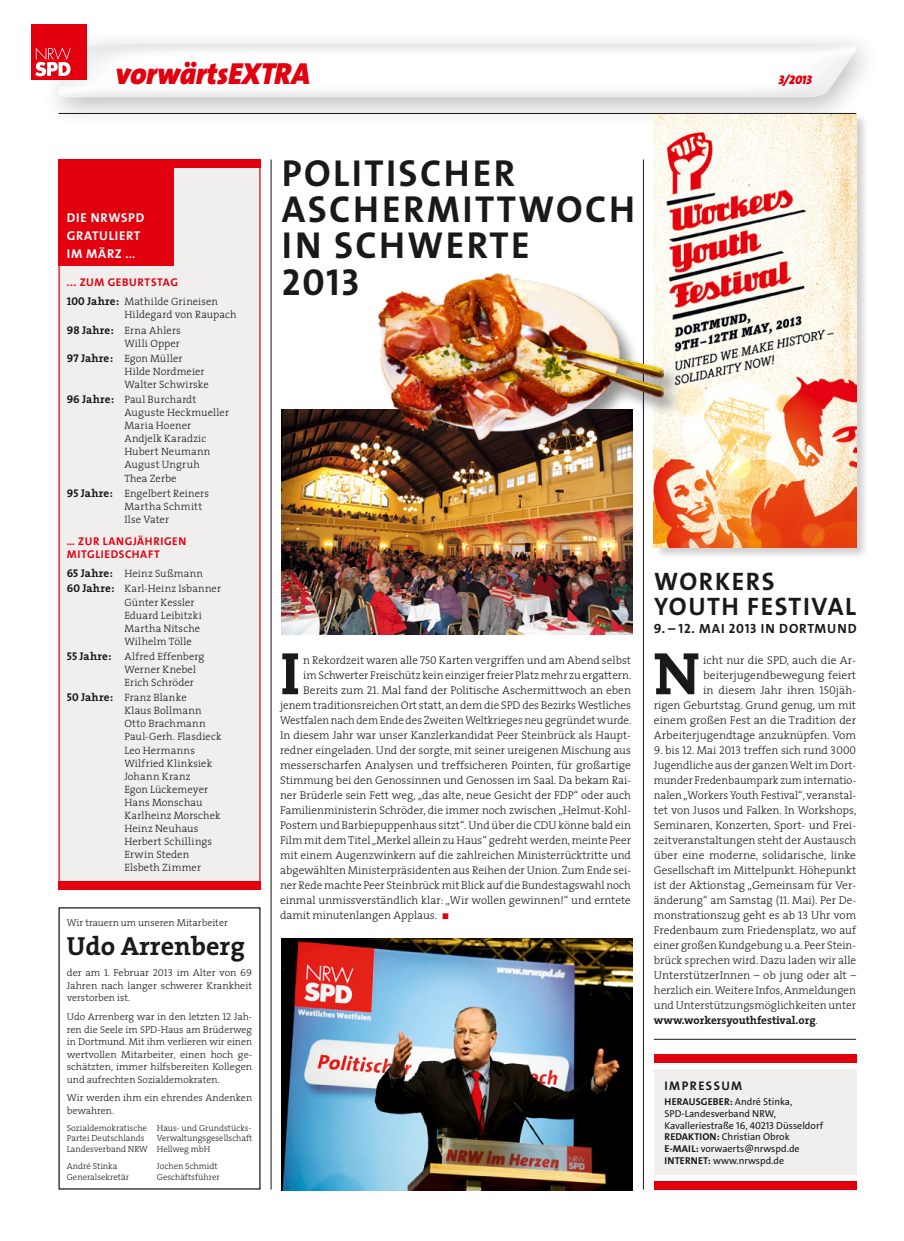
<style>
.page{position:relative;width:904px;height:1241px;background:#fff}
.page>*{position:absolute;margin:0;border:0;box-sizing:border-box;transform-origin:0 0}
.t1{font:800 58.38px "Caecilia LT Std";color:#1a1918}
.t2{font:37.75px/36.2px "The Sans LP7 Bld";letter-spacing:.065em;color:#1a1918}
.t3{font:30.62px "The Sans LP9 Black IT";letter-spacing:-.01em;color:#e2000f}
.t4{font:700 26.25px "The Serif";color:#1a1918}
.t5{font:25.38px/25px "The Sans LP7 Bld";letter-spacing:.065em;color:#1a1918}
.t6{font:13.38px "The Sans LP7 Bld";letter-spacing:.055em;color:#1a1918}
.t7{font:12.88px/17.9px "The Sans LP7 Bld";letter-spacing:.05em;color:#fff}
.t8{font:12.5px "The Sans LP7 Bld";letter-spacing:.115em;color:#1a1918}
.t9{font:12.5px "The Sans LP9 Black IT";color:#e2000f}
.t10{font:300 11.25px/15px "The Serif";color:#1a1918;text-align:right}
.t11{font:11.25px/13.6px "The Sans LP7 Bld";letter-spacing:.055em;color:#e2000f}
.t12{font:300 10.62px/13px "The Serif";letter-spacing:.01em;color:#1a1918}
.t13{font:300 10px/12.5px "The Serif";color:#1a1918;text-align:justify}
.t14{font:10px/11.9px "The Sans LP5 Plain";color:#1a1918}
.t15{font:10px "The Sans LP7 Bld";letter-spacing:.015em;color:#1a1918}
.t16{font:300 8.75px/10.6px "The Serif";color:#1a1918}
.s1{font-size:11.75px}
.s2{font-family:"The Serif Bold Caps";font-weight:400;font-size:11.25px}
.s3{font-weight:700;font-size:11.25px}
.s4{font-family:"The Serif Light Caps";font-weight:400}
.s5{color:#e2000f}
.s6{font-weight:700}
.s7{font-family:"The Sans LP5 Plain"}
.s8{font-family:"The Sans LP7 Bld"}
</style>
<div class="page">
<div style="left:40px;top:28px;width:842px;height:100px;background:#1a1918;opacity:.29"></div>
<img style="left:56px;top:44px;width:801px;height:53px">
<hr style="left:271px;top:159px;width:1px;height:1030px;background:#1a1918">
<hr style="left:643px;top:159px;width:1px;height:1030px;background:#1a1918">
<hr style="left:654px;top:1038px;width:202px;height:1px;background:#1a1918">
<div style="left:32px;top:25px;width:55px;height:55px;background:#e2000f"></div>
<svg style="left:35px;top:47px;width:36px;height:29px"></svg>
<div style="left:59px;top:160px;width:201px;height:729px;background:#f1eeee"></div>
<div style="left:58px;top:881px;width:202px;height:8px;background:#e2000f"></div>
<div style="left:58px;top:159px;width:116px;height:107px;background:#e2000f"></div>
<div style="left:58px;top:159px;width:202px;height:9px;background:#e2000f"></div>
<div style="left:654px;top:1054px;width:202px;height:9px;background:#e2000f"></div>
<div style="left:654px;top:1180px;width:202px;height:9px;background:#e2000f"></div>
<div style="left:654px;top:1069px;width:202px;height:105px;background:#f1eeee"></div>
<img style="left:281px;top:938px;width:351px;height:251px">
<div style="left:58px;top:907px;width:202px;height:282px;border:1px solid #1a1918"></div>
<img style="left:281px;top:409px;width:351px;height:225px">
<div style="left:653px;top:113px;width:216px;height:447px;background:#1a1918;opacity:.21"></div>
<img style="left:654px;top:114px;width:202px;height:433px">
<div style="left:376px;top:272px;width:307px;height:188px;background:#1a1918;opacity:.49"></div>
<img style="left:340px;top:244px;width:323px;height:215px">
<hr style="left:58px;top:113px;width:798px;height:1px;background:#1a1918">
<h3 class="t3" style="left:115px;top:53px;width:196px">vorwärtsEXTRA</h3>
<p class="t9" style="left:778px;top:71px;width:35px">3/2013</p>
<p class="t7" style="left:67px;top:209px;width:77px">DIE NRWSPD<br>GRATULIERT<br>IM MÄRZ <span class="s1">...</span></p>
<p class="t11" style="left:67px;top:275px;width:111px">... ZUM GEBURTSTAG</p>
<p class="t12" style="left:124px;top:295px;width:114px;text-indent:-57px"><span class="s2">100</span> <span class="s3">Jahre:</span> Mathilde Grineisen<br>Hildegard von Raupach</p>
<p class="t12" style="left:67px;top:323px;width:115px;text-align:right"><span class="s2">98</span> <span class="s3">Jahre:</span> Erna Ahlers<br>Willi Opper</p>
<p class="t12" style="left:124px;top:351px;width:86px;text-indent:-58px"><span class="s2">97</span> <span class="s3">Jahre:</span> Egon Müller<br>Hilde Nordmeier<br>Walter Schwirske</p>
<p class="t12" style="left:124px;top:392px;width:106px;text-indent:-57px"><span class="s2">96</span> <span class="s3">Jahre:</span> Paul Burchardt<br>Auguste Heckmueller<br>Maria Hoener<br>Andjelk Karadzic<br>Hubert Neumann<br>August Ungruh<br>Thea Zerbe</p>
<p class="t12" style="left:124px;top:486px;width:86px;text-indent:-58px"><span class="s2">95</span> <span class="s3">Jahre:</span> Engelbert Reiners<br>Martha Schmitt<br>Ilse Vater</p>
<p class="t11" style="left:67px;top:534px;width:121px">… ZUR LANGJÄHRI-G EN<br>MITGLIEDSCHAFT</p>
<p class="t12" style="left:67px;top:565px;width:156px;line-height:15.2px"><span class="s2">65</span> <span class="s3">Jahre:</span> Heinz Sußmann<br><span class="s2">60</span> <span class="s3">Jahre:</span> Karl-Heinz Isbanner</p>
<p class="t12" style="left:124px;top:595px;width:79px">Günter Kessler<br>Eduard Leibitzki<br>Martha Nitsche<br>Wilhelm Tölle</p>
<p class="t12" style="left:124px;top:649px;width:82px;text-indent:-58px"><span class="s2">55</span> <span class="s3">Jahre:</span> Alfred Effenberg<br>Werner Knebel<br>Erich Schröder</p>
<p class="t12" style="left:124px;top:690px;width:99px;text-indent:-57px"><span class="s2">50</span> <span class="s3">Jahre:</span> Franz Blanke<br>Klaus Bollmann<br>Otto Brachmann<br>Paul-Gerh. Flasdieck<br>Leo Hermanns<br>Wilfried Klinksiek<br>Johann Kranz<br>Egon Lückemeyer<br>Hans Monschau<br>Karlheinz Morschek<br>Heinz Neuhaus<br>Herbert Schillings<br>Erwin Steden<br>Elsbeth Zimmer</p>
<p class="t13" style="left:67px;top:915px;width:162px">Wir trauern um unseren Mitarbeiter</p>
<h3 class="t4" style="left:67px;top:923px;width:180px">Udo Arrenberg</h3>
<p class="t13" style="left:67px;top:966px;width:187px">der am <span class="s4">1</span>. Februar <span class="s4">2013</span> im Alter von <span class="s4">69<br></span>Jahren nach langer schwerer Krankheit verstorben ist.</p>
<p class="t13" style="left:67px;top:1009px;width:187px">Udo Arrenberg war in den letzten <span class="s4">12</span> Jah&shy;ren die Seele im SPD-Haus am Brüderweg in Dortmund. Mit ihm verlieren wir einen wertvollen Mitarbeiter, einen hoch ge&shy;schätzten, immer hilfsbereiten Kollegen und aufrechten Sozialdemokraten.</p>
<p class="t13" style="left:67px;top:1091px;width:187px">Wir werden ihm ein ehrendes Andenken bewahren.</p>
<p class="t16" style="left:67px;top:1122px;width:186px">Sozialdemokratische Haus- und Grundstücks-<br>Partei Deutschlands</p>
<p class="t16" style="left:67px;top:1132px;width:187px;text-indent:90px">Verwaltungsgesellschaft<br>Landesverband NRW Hellweg mbH</p>
<p class="t16" style="left:67px;top:1160px;width:52px">André Stinka</p>
<p class="t16" style="left:157px;top:1160px;width:62px">Jochen Schmidt</p>
<p class="t16" style="left:67px;top:1170px;width:64px">Generalsekretär</p>
<p class="t16" style="left:157px;top:1170px;width:64px">Geschäftsführer</p>
<h2 class="t2" style="left:282px;top:155px;width:355px">POLITISCHER<br>ASCHERMITTWOCH<br>IN SCHWERTE<br>2013</h2>
<h1 class="t1" style="left:280px;top:637px;width:22px">I</h1>
<p class="t10" style="left:303px;top:652px;width:329px">n Rekordzeit waren alle <span class="s4">750</span> Karten vergriffen und am Abend selbst</p>
<p class="t10" style="left:303px;top:667px;width:329px">im Schwerter Freischütz kein einziger freier Platz mehr zu ergattern.</p>
<p class="t10" style="left:303px;top:682px;width:329px">Bereits zum <span class="s4">21</span>. Mal fand der Politische Aschermittwoch an eben</p>
<p class="t10" style="left:280px;top:697px;width:352px">jenem traditionsreichen Ort statt, an dem die SPD des Bezirks Westliches</p>
<p class="t10" style="left:280px;top:712px;width:353px">Westfalen nach dem Ende des Zweiten Weltkrieges neu gegründet wurde.</p>
<p class="t10" style="left:280px;top:727px;width:352px">In diesem Jahr war unser Kanzlerkandidat Peer Steinbrück als Haupt-</p>
<p class="t10" style="left:280px;top:742px;width:352px">redner eingeladen. Und der sorgte, mit seiner ureigenen Mischung aus</p>
<p class="t10" style="left:280px;top:757px;width:352px">messerscharfen Analysen und treffsicheren Pointen, für großartige</p>
<p class="t10" style="left:280px;top:772px;width:352px">Stimmung bei den Genossinnen und Genossen im Saal. Da bekam Rai-</p>
<p class="t10" style="left:280px;top:787px;width:352px">ner Brüderle sein Fett weg, „das alte, neue Gesicht der FDP“ oder auch</p>
<p class="t10" style="left:280px;top:802px;width:352px">Familienministerin Schröder, die immer noch zwischen „Helmut-Kohl-</p>
<p class="t10" style="left:280px;top:817px;width:352px">Postern und Barbiepuppenhaus sitzt“. Und über die CDU könne bald ein</p>
<p class="t10" style="left:280px;top:832px;width:352px">Film mit dem Titel „Merkel allein zu Haus“ gedreht werden, meinte Peer</p>
<p class="t10" style="left:280px;top:847px;width:352px">mit einem Augenzwinkern auf die zahlreichen Ministerrücktritte und</p>
<p class="t10" style="left:280px;top:862px;width:352px">abgewählten Ministerpräsidenten aus Reihen der Union. Zum Ende sei-</p>
<p class="t10" style="left:280px;top:877px;width:352px">ner Rede machte Peer Steinbrück mit Blick auf die Bundestagswahl noch</p>
<p class="t10" style="left:280px;top:892px;width:352px">einmal unmissverständlich klar: „Wir wollen gewinnen!“ und erntete</p>
<p class="t10" style="left:280px;top:907px;width:170px">damit minutenlangen Applaus. <span class="s5">■</span></p>
<h3 class="t5" style="left:654px;top:568px;width:199px">WORKERS<br>YOUTH FESTIVAL</h3>
<p class="t6" style="left:654px;top:620px;width:204px">9. – 12. MAI 2013 IN DORTMUND</p>
<h1 class="t1" style="left:654px;top:637px;width:48px">N</h1>
<p class="t10" style="left:654px;top:652px;width:204px">icht nur die SPD, auch die Ar&shy;beiterjugendbewegung feiert<br>in diesem Jahr ihren <span class="s4">150</span>jäh-<br>rigen Geburtstag. Grund genug, um mit einem großen Fest an die Tradition der Arbeiterjugendtage anzuknüpfen. Vom</p>
<p class="t10" style="left:654px;top:742px;width:204px;text-align:left"><span class="s4">9</span>. bis <span class="s4">12</span>. Mai <span class="s4">2013</span> treffen sich rund <span class="s4">3000<br></span>Jugendliche aus der ganzen Welt im Dort&shy;munder Fredenbaumpark zum internatio&shy;nalen „Workers Youth Festival“, veranstal&shy;tet von Jusos und Falken. In Workshops, Seminaren, Konzerten, Sport- und Frei&shy;zeitveranstaltungen steht der Austausch über eine moderne, solidarische, linke Gesellschaft im Mittelpunkt. Höhepunkt ist der Aktionstag „Gemeinsam für Ver&shy;änderung“ am Samstag (<span class="s4">11</span>. Mai). Per De&shy;monstrationszug geht es ab <span class="s4">13</span> Uhr vom Fredenbaum zum Friedensplatz, wo auf einer großen Kundgebung u.a. Peer Stein&shy;brück sprechen wird. Dazu laden wir alle UnterstützerInnen – ob jung oder alt – herzlich ein. Weitere Infos, Anmeldungen und Unterstützungsmöglichkeiten unter <span class="s6">www.workersyouthfestival.org</span>.</p>
<p class="t8" style="left:664px;top:1077px;width:9px">IMP</p>
<p class="t8" style="left:689px;top:1077px;width:53px">RESSUM</p>
<p class="t15" style="left:664px;top:1094px;width:129px">H ERAUSGEBER: <span class="s7">André Stinka,</span></p>
<p class="t14" style="left:664px;top:1107px;width:160px">SPD-Landesverband NRW,<br>Kavalleriestraße 16, 40213 Düsseldorf<br><span class="s8">REDAKTION:</span> Christian Obrok<br><span class="s8">E-MAIL:</span> vorwaerts@nrwspd.de<br><span class="s8">I NTERNET:</span> www.nrwspd.de</p>
</div>
